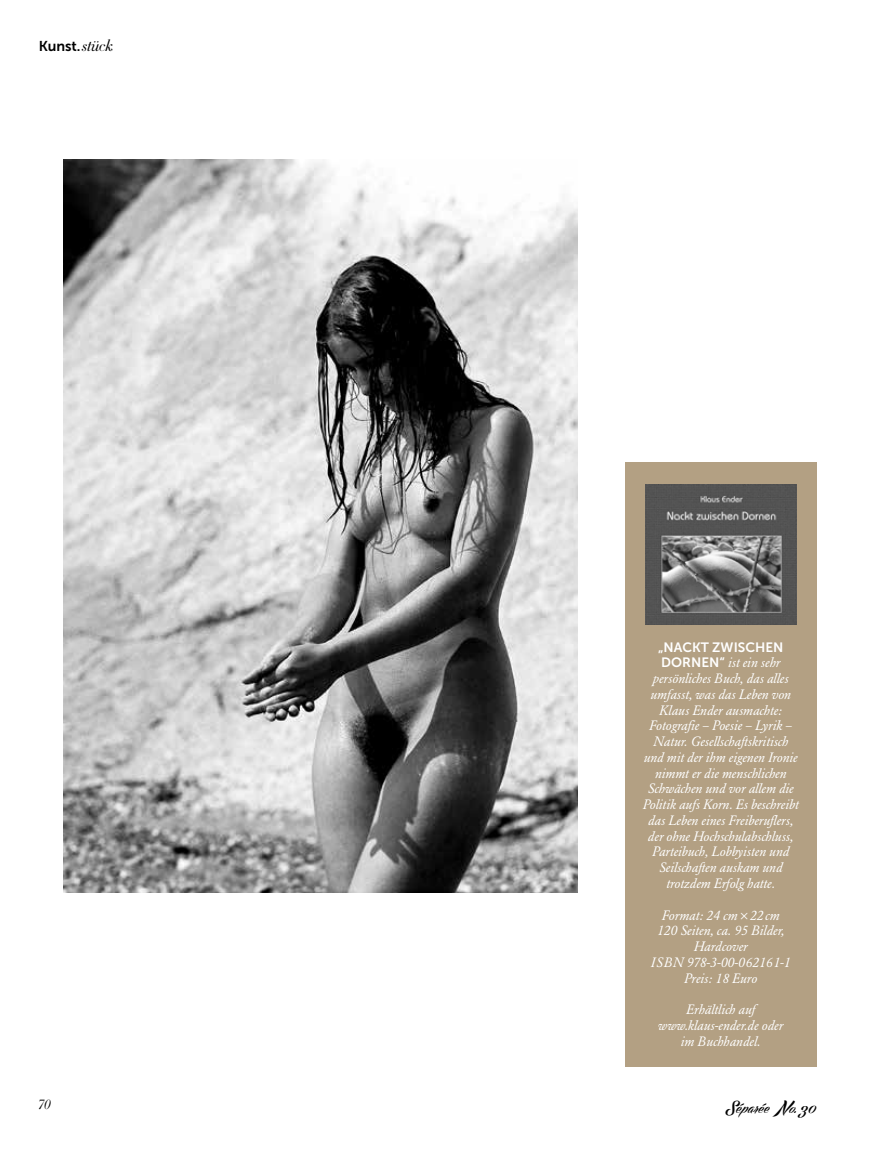
<style>
.page{position:relative;width:893px;height:1149px;background:#fff}
.page>*{position:absolute;margin:0;border:0;box-sizing:border-box;transform-origin:0 0}
.t1{font:18px "Echinos Park Script PERSONALUSEON";letter-spacing:.015em;color:#000}
.t2{font:14.25px "Museo Sans 700";letter-spacing:-.005em;color:#000}
.t3{font:italic 13.5px/15.8px "Garamond BE";color:#fff;text-align:center}
.t4{font:13.5px "Museo Sans 700";color:#fff}
.t5{font:italic 13.5px "Didot LT Std";color:#000}
.s1{font-family:"HTF Didot L16";font-weight:300;font-style:italic;font-size:15.75px}
.s2{font-family:"Museo Sans 700";font-style:normal}
</style>
<div class="page">
<div style="left:625px;top:462px;width:191px;height:604px;background:#b3a083"></div>
<img style="left:645px;top:484px;width:151px;height:140px">
<img style="left:64px;top:159px;width:514px;height:733px">
<p class="t2" style="left:39px;top:38px;width:76px">Kunst.<span class="s1">stück</span></p>
<p class="t4" style="left:658px;top:639px;width:127px">„NACKT ZWISCHEN</p>
<p class="t3" style="left:643px;top:654px;width:157px"><span class="s2">DORNEN“</span> ist ein sehr persönliches Buch, das alles umfasst, was das Leben von<br>Klaus Ender ausmachte:<br>Fotografie – Poesie – Lyrik –<br>Natur. Gesellschaftskritisch und mit der ihm eigenen Ironie nimmt er die menschlichen<br>Schwächen und vor allem die<br>Politik aufs Korn. Es beschreibt das Leben eines Freiberuflers, der ohne Hochschulabschluss,<br>Parteibuch, Lobbyisten und<br>Seilschaften auskam und trotzdem Erfolg hatte.</p>
<p class="t3" style="left:651px;top:906px;width:141px">Format: 24 cm×22 cm<br>120 Seiten, ca. 95 Bilder,<br>Hardcover<br>ISBN 978-3-00-062161-1<br>Preis: 18 Euro</p>
<p class="t3" style="left:658px;top:1001px;width:126px">Erhältlich auf www.klaus-ender.de oder im Buchhandel.</p>
<p class="t5" style="left:38px;top:1096px;width:14px">70</p>
<h1 class="t1" style="left:725px;top:1096px;width:93px">Séparée No. 30</h1>
</div>
